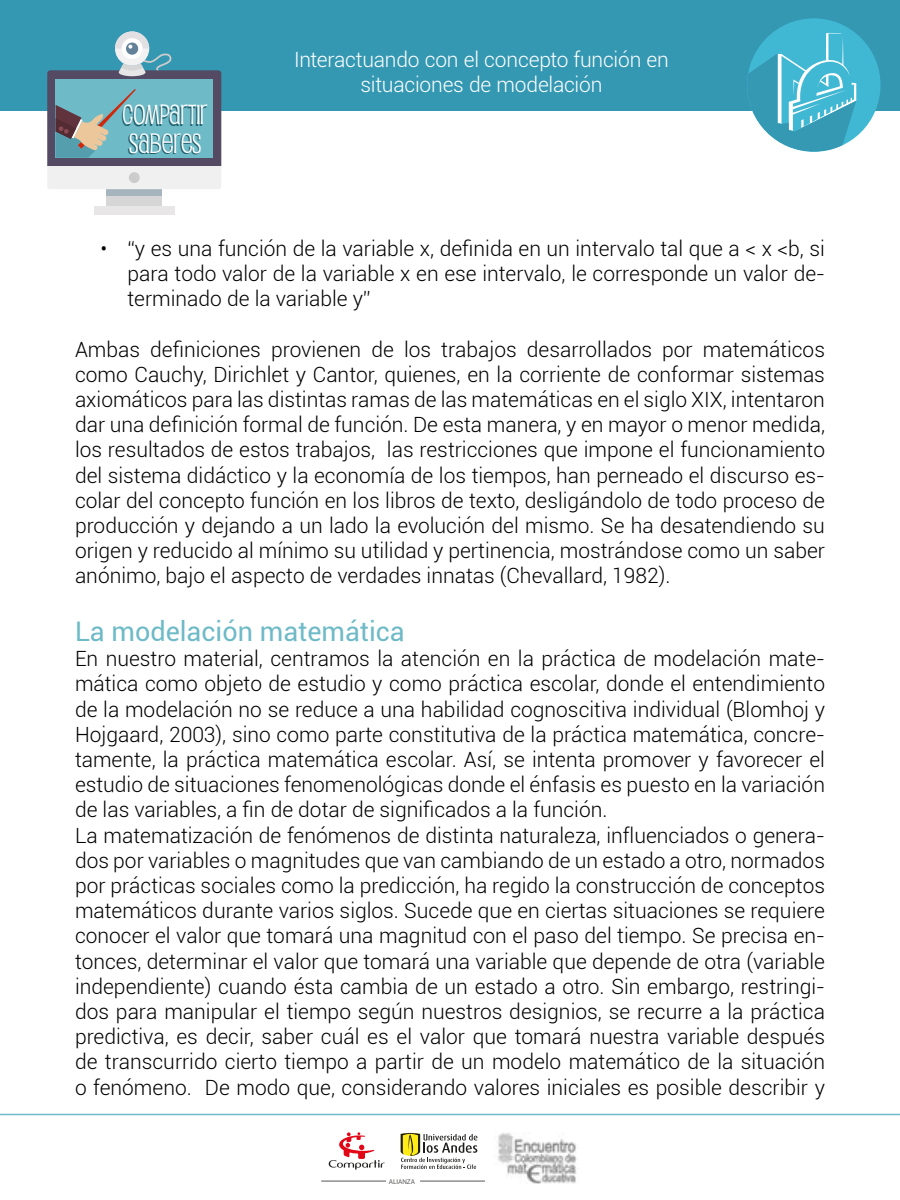
<style>
.page{position:relative;width:900px;height:1200px;background:#fff}
.page>*{position:absolute;margin:0;border:0;box-sizing:border-box;transform-origin:0 0}
.t1{font:27.3px/28.5px "Pupcat Rg";color:#fff}
.t2{font:27px "Roboto";color:#6ebac7}
.t3{font:300 21px/25.2px "Roboto";color:#000;text-align:justify}
.t4{font:300 21px/25.2px "Roboto";letter-spacing:-.01em;color:#fff;text-align:center}
.t5{font:500 7.05px "Helvetica Neue";color:#575756}
</style>
<div class="page">
<img style="left:497px;top:1133px;width:80px;height:50px">
<hr style="left:321px;top:1181px;width:65px;height:1px;background:#575756">
<hr style="left:420px;top:1181px;width:65px;height:1px;background:#575756">
<svg style="left:329px;top:1132px;width:56px;height:38px"></svg>
<svg style="left:401px;top:1133px;width:76px;height:36px"></svg>
<div style="left:0;top:0;width:900px;height:111px;background:#3598b3"></div>
<div style="left:107px;top:188px;width:55px;height:20px;background:#d6d6d6"></div>
<div style="left:94px;top:206px;width:81px;height:8px;background:#e8e6e6"></div>
<div style="left:107px;top:189px;width:55px;height:6px;background:#a6b5bd"></div>
<svg style="left:47px;top:31px;width:174px;height:158px"></svg>
<div style="left:747px;top:18px;width:134px;height:134px;background:#40b8d4;border-radius:50%"></div>
<svg style="left:747px;top:33px;width:109px;height:119px"></svg>
<hr style="left:0;top:1114px;width:900px;height:1px;background:#6ebac7">
<h1 class="t1" style="left:123px;top:99px;width:87px">COMPARTIR<br>SABERES</h1>
<p class="t4" style="left:294px;top:46px;width:376px">Interactuando con el concepto función en situaciones de modelación</p>
<p class="t3" style="left:128px;top:235px;width:699px;text-indent:-27px">• “y es una función de la variable x, definida en un intervalo tal que a &lt; x &lt;b, si para todo valor de la variable x en ese intervalo, le corresponde un valor de&shy;terminado de la variable y”</p>
<p class="t3" style="left:75px;top:336px;width:752px">Ambas definiciones provienen de los trabajos desarrollados por matemáticos como Cauchy, Dirichlet y Cantor, quienes, en la corriente de conformar sistemas axiomáticos para las distintas ramas de las matemáticas en el siglo XIX, intentaron dar una definición formal de función. De esta manera, y en mayor o menor medida, los resultados de estos trabajos, las restricciones que impone el funcionamiento del sistema didáctico y la economía de los tiempos, han perneado el discurso es&shy;colar del concepto función en los libros de texto, desligándolo de todo proceso de producción y dejando a un lado la evolución del mismo. Se ha desatendiendo su origen y reducido al mínimo su utilidad y pertinencia, mostrándose como un saber anónimo, bajo el aspecto de verdades innatas (Chevallard, 1982).</p>
<p class="t2" style="left:75px;top:612px;width:331px">La modelación matemática</p>
<p class="t3" style="left:75px;top:645px;width:752px;text-align:left">En nuestro material, centramos la atención en la práctica de modelación mate&shy;mática como objeto de estudio y como práctica escolar, donde el entendimiento de la modelación no se reduce a una habilidad cognoscitiva individual (Blomhoj y Hojgaard, 2003), sino como parte constitutiva de la práctica matemática, concre&shy;tamente, la práctica matemática escolar. Así, se intenta promover y favorecer el estudio de situaciones fenomenológicas donde el énfasis es puesto en la variación de las variables, a fin de dotar de significados a la función.<br>La matematización de fenómenos de distinta naturaleza, influenciados o genera&shy;dos por variables o magnitudes que van cambiando de un estado a otro, normados por prácticas sociales como la predicción, ha regido la construcción de conceptos matemáticos durante varios siglos. Sucede que en ciertas situaciones se requiere conocer el valor que tomará una magnitud con el paso del tiempo. Se precisa en&shy;tonces, determinar el valor que tomará una variable que depende de otra (variable independiente) cuando ésta cambia de un estado a otro. Sin embargo, restringi&shy;dos para manipular el tiempo según nuestros designios, se recurre a la práctica predictiva, es decir, saber cuál es el valor que tomará nuestra variable después de transcurrido cierto tiempo a partir de un modelo matemático de la situación o fenómeno. De modo que, considerando valores iniciales es posible describir y</p>
<p class="t5" style="left:389px;top:1178px;width:28px">ALIANZA</p>
</div>
